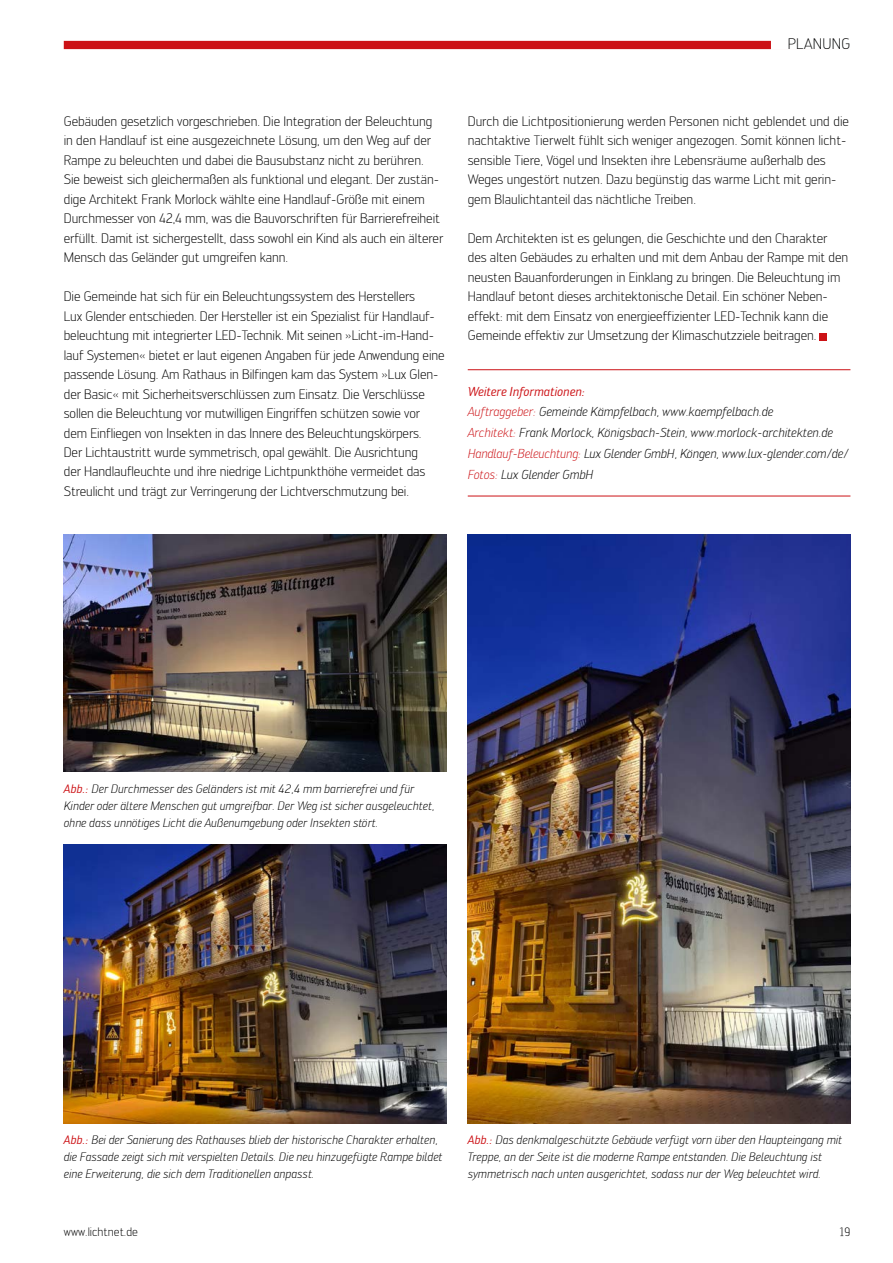
<style>
.page{position:relative;width:893px;height:1263px;background:#fff}
.page>*{position:absolute;margin:0;border:0;box-sizing:border-box;transform-origin:0 0}
.t1{font:300 15px "Engel";letter-spacing:.02em;color:#000}
.t2{font:300 13.5px/19.5px "Engel";letter-spacing:-.005em;color:#000}
.t3{font:italic 300 12.75px/20.7px "Engel";letter-spacing:-.005em;color:#000}
.t4{font:italic 300 12px/16.8px "Engel";color:#000}
.t5{font:300 12px "Engel";color:#000}
.s1{font-weight:400;color:#cc1216}
.s2{color:#cc1216}
</style>
<div class="page">
<div style="left:64px;top:41px;width:786px;height:8px;background:#cc1216"></div>
<div style="left:771px;top:36px;width:96px;height:14px;background:#fff"></div>
<hr style="left:468px;top:369px;width:382px;height:1px;background:#cc1216">
<hr style="left:468px;top:496px;width:382px;height:1px;background:#cc1216">
<div style="left:820px;top:333px;width:7px;height:7px;background:#cc1216"></div>
<img style="left:64px;top:845px;width:382px;height:278px">
<img style="left:64px;top:535px;width:382px;height:237px">
<img style="left:468px;top:535px;width:382px;height:588px">
<p class="t1" style="left:788px;top:35px;width:64px">Planung</p>
<p class="t2" style="left:64px;top:111px;width:381px">Gebäuden gesetzlich vorgeschrieben. Die Integration der Beleuchtung in den Handlauf ist eine ausgezeichnete Lösung, um den Weg auf der Rampe zu beleuchten und dabei die Bausubstanz nicht zu berühren.<br>Sie beweist sich gleichermaßen als funktional und elegant. Der zustän&shy;dige Architekt Frank Morlock wählte eine Handlauf-Größe mit einem Durchmesser von 42,4 mm, was die Bauvorschriften für Barrierefreiheit erfüllt. Damit ist sichergestellt, dass sowohl ein Kind als auch ein älterer Mensch das Geländer gut umgreifen kann.</p>
<p class="t2" style="left:64px;top:287px;width:382px">Die Gemeinde hat sich für ein Beleuchtungssystem des Herstellers<br>Lux Glender entschieden. Der Hersteller ist ein Spezialist für Handlauf&shy;beleuchtung mit integrierter LED-Technik. Mit seinen »Licht-im-Hand&shy;lauf Systemen« bietet er laut eigenen Angaben für jede Anwendung eine passende Lösung. Am Rathaus in Bilfingen kam das System »Lux G len&shy;der Basic« mit Sicherheitsverschlüssen zum Einsatz. Die Verschlüsse sollen die Beleuchtung vor mutwilligen Eingriffen schützen sowie vor dem Einfliegen von Insekten in das Innere des Beleuchtungskörpers.<br>Der Lichtaustritt wurde symmetrisch, opal gewählt. Die Ausrichtung<br>der Handlaufleuchte und ihre niedrige Lichtpunkthöhe vermeidet das Streulicht und trägt zur Verringerung der Lichtverschmutzung bei.</p>
<p class="t2" style="left:468px;top:111px;width:383px">Durch die Lichtpositionierung werden Personen nicht geblendet und die nachtaktive Tierwelt fühlt sich weniger angezogen. Somit können licht&shy;sensible Tiere, Vögel und Insekten ihre Lebensräume außerhalb des Weges ungestört nutzen. Dazu begünstig das warme Licht mit gerin&shy;gem Blaulichtanteil das nächtliche Treiben.</p>
<p class="t2" style="left:468px;top:228px;width:382px">Dem Architekten ist es gelungen, die Geschichte und den Charakter des alten Gebäudes zu erhalten und mit dem Anbau der Rampe mit den neusten Bauanforderungen in Einklang zu bringen. Die Beleuchtung im Handlauf betont dieses architektonische Detail. Ein schöner Neben&shy;effekt: mit dem Einsatz von energieeffizienter LED-Technik kann die Gemeinde effektiv zur Umsetzung der Klimaschutzziele beitragen.</p>
<p class="t3" style="left:468px;top:381px;width:382px"><span class="s1">Weitere Informationen:<br></span><span class="s2">Auftraggeber:</span> Gemeinde Kämpfelbach, www.kaempfelbach.de<br><span class="s2">Architekt:</span> Frank Morlock, Königsbach-Stein, www.morlock-architekten.de <span class="s2">Handlauf-Beleuchtung:</span> Lux Glender GmbH, Köngen, www.lux-glender.com/de/ <span class="s2">Fotos:</span> Lux Glender GmbH</p>
<p class="t4" style="left:64px;top:781px;width:372px"><span class="s1">Abb.:</span> Der Durchmesser des Geländers ist mit 42,4 mm barrierefrei und für<br>Kinder oder ältere Menschen gut umgreifbar. Der Weg ist sicher ausgeleuchtet, ohne dass unnötiges Licht die Außenumgebung oder Insekten stört.</p>
<p class="t4" style="left:64px;top:1132px;width:380px"><span class="s1">Abb.:</span> Bei der Sanierung des Rathauses blieb der historische Charakter erhalten, die Fassade zeigt sich mit verspielten Details. Die neu hinzugefügte Rampe bildet eine Erweiterung, die sich dem Traditionellen anpasst.</p>
<p class="t4" style="left:468px;top:1132px;width:376px"><span class="s1">Abb.:</span> Das denkmalgeschützte Gebäude verfügt vorn über den Haupteingang mit<br>Treppe, an der Seite ist die moderne Rampe entstanden. Die Beleuchtung ist symmetrisch nach unten ausgerichtet, sodass nur der Weg beleuchtet wird.</p>
<p class="t5" style="left:64px;top:1225px;width:76px">www.lichtnet.de</p>
<p class="t5" style="left:839px;top:1225px;width:12px">19</p>
</div>
